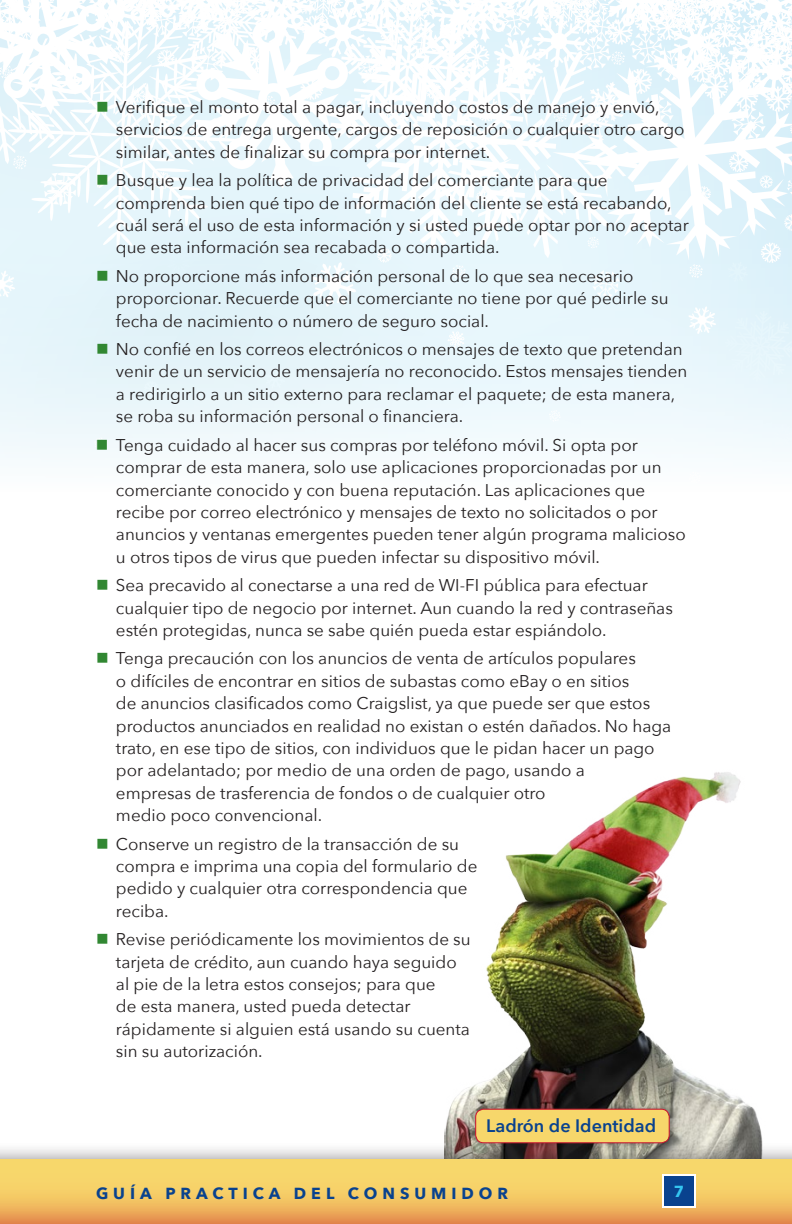
<style>
.page{position:relative;width:792px;height:1224px;background:#fff}
.page>*{position:absolute;margin:0;border:0;box-sizing:border-box;transform-origin:0 0}
.t1{font:600 18px "Avenir Next";color:#09428e}
.t2{font:17px/22.4px "Avenir Next";color:#231f20}
.t3{font:700 16px "Avenir Next";letter-spacing:.31em;color:#09428e}
.t4{font:700 16px "Avenir Next";color:#34c5f1}
.s1{color:#318732}
</style>
<div class="page">
<img style="left:444px;top:772px;width:319px;height:369px">
<div style="left:0;top:0;width:792px;height:492px;background:#f3fafd"></div>
<svg style="left:0;top:0;width:792px;height:396px"></svg>
<div style="left:0;top:1141px;width:792px;height:83px;background:#231f20;opacity:.54"></div>
<svg style="left:0;top:1159px;width:792px;height:65px;background:#f2c263"></svg>
<div style="left:663px;top:1175px;width:32px;height:32px;background:#09428e"></div>
<div style="left:662px;top:1174px;width:34px;height:34px;border:2px solid #fff"></div>
<div style="left:471px;top:1102px;width:208px;height:48px;background:#231f20;opacity:.45"></div>
<div style="left:476px;top:1109px;width:193px;height:34px;background:#f7d76b;border-radius:8px"></div>
<div style="left:475px;top:1109px;width:195px;height:34px;border:1px solid #cb132e;border-radius:8px"></div>
<p class="t2" style="left:116px;top:96px;width:570px;text-indent:-20px"><span class="s1">■</span> Verifique el monto total a pagar, incluyendo costos de manejo y envió, servicios de entrega urgente, cargos de reposición o cualquier otro cargo similar, antes de finalizar su compra por internet.</p>
<p class="t2" style="left:116px;top:169px;width:574px;text-indent:-20px"><span class="s1">■</span> Busque y lea la política de privacidad del comerciante para que comprenda bien qué tipo de información del cliente se está recabando, cuál será el uso de esta información y si usted puede optar por no aceptar que esta información sea recabada o compartida.</p>
<p class="t2" style="left:116px;top:265px;width:554px;text-indent:-20px"><span class="s1">■</span> No proporcione más información personal de lo que sea necesario proporcionar. Recuerde que el comerciante no tiene por qué pedirle su fecha de nacimiento o número de seguro social.</p>
<p class="t2" style="left:116px;top:338px;width:573px;text-indent:-20px"><span class="s1">■</span> No confié en los correos electrónicos o mensajes de texto que pretendan venir de un servicio de mensajería no reconocido. Estos mensajes tienden a redirigirlo a un sitio externo para reclamar el paquete; de esta manera, se roba su información personal o financiera.</p>
<p class="t2" style="left:116px;top:434px;width:571px;text-indent:-20px"><span class="s1">■</span> Tenga cuidado al hacer sus compras por teléfono móvil. Si opta por comprar de esta manera, solo use aplicaciones proporcionadas por un comerciante conocido y con buena reputación. Las aplicaciones que recibe por correo electrónico y mensajes de texto no solicitados o por anuncios y ventanas emergentes pueden tener algún programa malicioso u otros tipos de virus que pueden infectar su dispositivo móvil.</p>
<p class="t2" style="left:116px;top:574px;width:558px;text-indent:-20px"><span class="s1">■</span> Sea precavido al conectarse a una red de WI-FI pública para efectuar cualquier tipo de negocio por internet. Aun cuando la red y contraseñas estén protegidas, nunca se sabe quién pueda estar espiándolo.</p>
<p class="t2" style="left:116px;top:647px;width:557px;text-indent:-20px"><span class="s1">■</span> Tenga precaución con los anuncios de venta de artículos populares<br>o difíciles de encontrar en sitios de subastas como eBay o en sitios<br>de anuncios clasificados como Craigslist, ya que puede ser que estos productos anunciados en realidad no existan o estén dañados. No haga trato, en ese tipo de sitios, con individuos que le pidan hacer un pago por adelantado; por medio de una orden de pago, usando a<br>empresas de trasferencia de fondos o de cualquier otro<br>medio poco convencional.</p>
<p class="t2" style="left:116px;top:832px;width:363px;text-indent:-20px"><span class="s1">■</span> Conserve un registro de la transacción de su compra e imprima una copia del formulario de pedido y cualquier otra correspondencia que reciba.</p>
<p class="t2" style="left:116px;top:928px;width:356px;text-indent:-20px"><span class="s1">■</span> Revise periódicamente los movimientos de su tarjeta de crédito, aun cuando haya seguido al pie de la letra estos consejos; para que<br>de esta manera, usted pueda detectar rápidamente si alguien está usando su cuenta sin su autorización.</p>
<p class="t1" style="left:486px;top:1114px;width:171px">Ladrón de Identidad</p>
<p class="t3" style="left:96px;top:1184px;width:414px">GUÍA PRACTICA DEL CONSUMIDOR</p>
<p class="t4" style="left:674px;top:1182px;width:12px">7</p>
</div>
